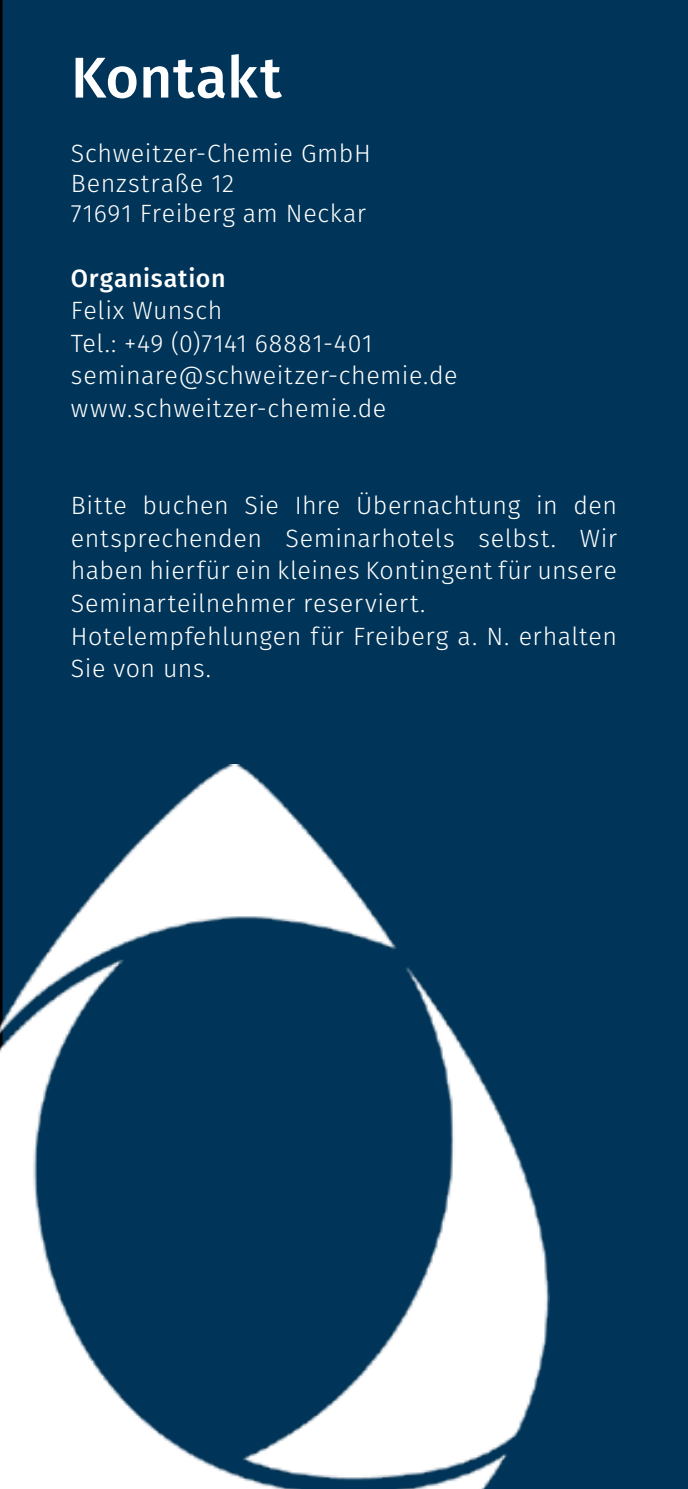
<style>
.page{position:relative;width:688px;height:1489px;background:#fff}
.page>*{position:absolute;margin:0;border:0;box-sizing:border-box;transform-origin:0 0}
.t1{font:500 57.5px "Fira Sans";letter-spacing:.005em;color:#fff}
.t2{font:300 25px/32.5px "Fira Sans";letter-spacing:.02em;color:#fff}
.t3{font:500 25px "Fira Sans";letter-spacing:.025em;color:#fff}
</style>
<div class="page">
<div style="left:0;top:0;width:687px;height:1488px;background:#003559"></div>
<img style="left:0;top:764px;width:549px;height:724px">
<h1 class="t1" style="left:71px;top:37px;width:212px">Kontakt</h1>
<p class="t2" style="left:71px;top:140px;width:301px;line-height:30px">Schweitzer-Chemie GmbH<br>Benzstraße 12<br>71691 Freiberg am Neckar</p>
<p class="t3" style="left:71px;top:260px;width:156px">Organisation</p>
<p class="t2" style="left:71px;top:296px;width:388px">Felix Wunsch<br>Tel.: +49 (0)7141 68881-401 seminare@schweitzer-chemie.de www.schweitzer-chemie.de</p>
<p class="t2" style="left:71px;top:491px;width:547px">Bitte buchen Sie Ihre Übernachtung in den entsprechenden Seminarhotels selbst. Wir haben hierfür ein kleines Kontingent für unsere Seminarteilnehmer reserviert.<br>Hotelempfehlungen für Freiberg a. N. erhalten Sie von uns.</p>
</div>
